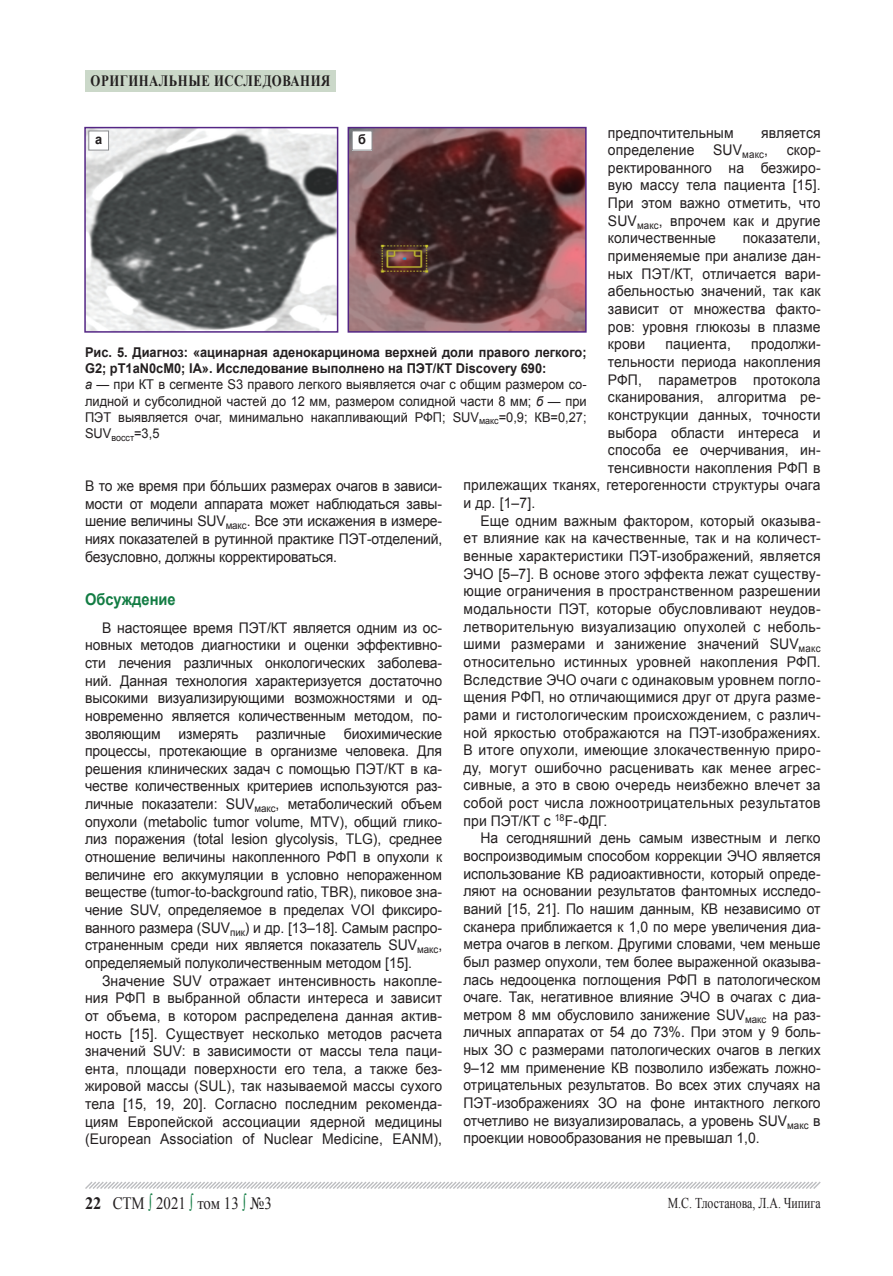
<style>
.page{position:relative;width:893px;height:1276px;background:#fff}
.page>*{position:absolute;margin:0;border:0;box-sizing:border-box;transform-origin:0 0}
.t1{font:17.4px "Times New Roman";color:#231f20;scale:.86 1}
.Jzag__зеленый{font:700 16.2px "Arial";color:#127c43;scale:.9 1}
.t2{font:700 15.75px "Times New Roman";letter-spacing:.04em;color:#231f20;scale:.81 1}
.Колонтитул{font:15px "Times New Roman";color:#231f20;scale:.79 1}
.Основной_текст{font:14.7px/17.7px "Arial";letter-spacing:.01em;color:#231f20;text-align:justify;scale:.95 1}
.Подрис_подпись{font:13.5px/16.2px "Arial";color:#231f20;text-align:justify;scale:.95 1}
.Подрис_подпись-2{font:700 13.5px/16.2px "Arial";color:#231f20;scale:.95 1}
.s1{font-style:italic}
.s2{font-weight:700}
.s3{color:#127c43}
</style>
<div class="page">
<svg style="left:85px;top:1181px;width:736px;height:8px"></svg>
<div style="left:85px;top:70px;width:251px;height:21px;background:#cbd8c9"></div>
<img style="left:87px;top:130px;width:248px;height:200px">
<div style="left:84px;top:127px;width:254px;height:206px;border:2px solid #542685"></div>
<img style="left:351px;top:130px;width:233px;height:200px">
<div style="left:348px;top:127px;width:239px;height:206px;border:2px solid #542685"></div>
<div style="left:89px;top:131px;width:20px;height:19px;background:#fff"></div>
<div style="left:88px;top:131px;width:21px;height:19px;border:1px solid #8b8d90"></div>
<div style="left:352px;top:131px;width:20px;height:19px;background:#fff"></div>
<p class="t2" style="left:87px;top:70px;width:158px">БИОТЕХНОЛОГИИ</p>
<p class="t2" style="left:91px;top:70px;width:297px">ОРИГИНАЛЬНЫЕ ИССЛЕДОВАНИЯ</p>
<p class="Основной_текст" style="left:608px;top:124px;width:134px">предпочтительным</p>
<p class="Основной_текст" style="left:761px;top:124px;width:64px">является</p>
<p class="Основной_текст" style="left:608px;top:141px;width:93px">определение</p>
<p class="Основной_текст" style="left:713px;top:141px;width:59px">SUV<sub>макс</sub>,</p>
<p class="Подрис_подпись-2" style="left:95px;top:132px;width:9px">а</p>
<p class="Подрис_подпись-2" style="left:358px;top:132px;width:10px">б</p>
<p class="Основной_текст" style="left:608px;top:141px;width:225px;text-indent:179px">скор&shy;ректированного на безжиро&shy;вую массу тела пациента [15].<br>При этом важно отметить, что SUV<sub>макс</sub>, впрочем как и другие количественные</p>
<p class="Основной_текст" style="left:608px;top:229px;width:225px;text-indent:135px">показатели, применяемые при анализе дан&shy;ных ПЭТ/КТ, отличается вари&shy;абельностью значений, так как зависит от множества факто&shy;ров: уровня глюкозы в плазме крови</p>
<p class="Основной_текст" style="left:665px;top:335px;width:71px">пациента,</p>
<p class="Основной_текст" style="left:751px;top:335px;width:75px">продолжи-</p>
<p class="Основной_текст" style="left:608px;top:353px;width:225px">тельности периода накопления</p>
<p class="Основной_текст" style="left:608px;top:371px;width:225px">РФП, параметров протокола</p>
<p class="Основной_текст" style="left:608px;top:388px;width:225px">сканирования, алгоритма ре-</p>
<p class="Основной_текст" style="left:608px;top:406px;width:225px">конструкции данных, точности</p>
<p class="Основной_текст" style="left:608px;top:424px;width:225px">выбора области интереса и</p>
<p class="Основной_текст" style="left:608px;top:441px;width:225px">способа ее очерчивания, ин-</p>
<p class="Основной_текст" style="left:608px;top:459px;width:225px">тенсивности накопления РФП в</p>
<p class="Основной_текст" style="left:463px;top:476px;width:377px">прилежащих тканях, гетерогенности структуры очага</p>
<p class="Основной_текст" style="left:463px;top:494px;width:77px">и др. [1–7].</p>
<p class="Основной_текст" style="left:463px;top:512px;width:377px;text-indent:17px">Еще одним важным фактором, который оказыва&shy;ет влияние как на качественные, так и на количест&shy;венные характеристики ПЭТ-изображений, является ЭЧО [5–7]. В основе этого эффекта лежат существу&shy;ющие ограничения в пространственном разрешении модальности ПЭТ, которые обусловливают неудов&shy;летворительную визуализацию опухолей с неболь&shy;шими размерами и занижение значений SUV<sub>макс </sub>относительно истинных уровней накопления РФП.<br>Вследствие ЭЧО очаги с одинаковым уровнем погло&shy;щения РФП, но отличающимися друг от друга разме&shy;рами и гистологическим происхождением, с различ&shy;ной яркостью отображаются на ПЭТ-изображениях.<br>В итоге опухоли, имеющие злокачественную приро&shy;ду, могут ошибочно расценивать как менее агрес&shy;сивные, а это в свою очередь неизбежно влечет за собой рост числа ложноотрицательных результатов при ПЭТ/КТ с <sup>18</sup>F-ФДГ.</p>
<p class="Основной_текст" style="left:463px;top:829px;width:377px;text-indent:17px">На сегодняшний день самым известным и легко воспроизводимым способом коррекции ЭЧО является использование КВ радиоактивности, который опреде&shy;ляют на основании результатов фантомных исследо&shy;ваний [15, 21]. По нашим данным, КВ независимо от сканера приближается к 1,0 по мере увеличения диа&shy;метра очагов в легком. Другими словами, чем меньше был размер опухоли, тем более выраженной оказыва&shy;лась недооценка поглощения РФП в патологическом очаге. Так, негативное влияние ЭЧО в очагах с диа&shy;метром 8 мм обусловило занижение SUV<sub>макс</sub> на раз&shy;личных аппаратах от 54 до 73%. При этом у 9 боль&shy;ных ЗО с размерами патологических очагов в легких 9–12 мм применение КВ позволило избежать ложно&shy;отрицательных результатов. Во всех этих случаях на ПЭТ-изображениях ЗО на фоне интактного легкого отчетливо не визуализировалась, а уровень SUV<sub>макс</sub> в проекции новообразования не превышал 1,0.</p>
<p class="Подрис_подпись-2" style="left:85px;top:344px;width:529px">Рис. 5. Диагноз: «ацинарная аденокарцинома верхней доли правого легкого;<br>G2; pT1aN0cM0; IA». Исследование выполнено на ПЭТ/КТ Discovery 690:</p>
<p class="Подрис_подпись" style="left:85px;top:377px;width:529px"><span class="s1">а</span> — при КТ в сегменте S3 правого легкого выявляется очаг с общим размером со&shy;лидной и субсолидной частей до 12 мм, размером солидной части 8 мм; <span class="s1">б</span> — при ПЭТ выявляется очаг, минимально накапливающий РФП; SUV<sub>макс</sub>=0,9; КВ=0,27; SUV<sub>восст</sub>=3,5</p>
<p class="Основной_текст" style="left:85px;top:477px;width:377px">В то же время при бóльших размерах очагов в зависи&shy;мости от модели аппарата может наблюдаться завы&shy;шение величины SUV<sub>макс</sub>. Все эти искажения в измере&shy;ниях показателей в рутинной практике ПЭТ-отделений, безусловно, должны корректироваться.</p>
<p class="Jzag__зеленый" style="left:85px;top:588px;width:102px">Обсуждение</p>
<p class="Основной_текст" style="left:85px;top:619px;width:377px;text-indent:17px">В настоящее время ПЭТ/КТ является одним из ос&shy;новных методов диагностики и оценки эффективно&shy;сти лечения различных онкологических заболева&shy;ний. Данная технология характеризуется достаточно высокими визуализирующими возможностями и од&shy;новременно является количественным методом, по&shy;зволяющим измерять различные биохимические процессы, протекающие в организме человека. Для решения клинических задач с помощью ПЭТ/КТ в ка&shy;честве количественных критериев используются раз&shy;личные показатели: SUV<sub>макс</sub>, метаболический объем опухоли (metabolic tumor volume, MTV), общий глико&shy;лиз поражения (total lesion glycolysis, TLG), среднее отношение величины накопленного РФП в опухоли к величине его аккумуляции в условно непораженном веществе (tumor-to-background ratio, TBR), пиковое зна&shy;чение SUV, определяемое в пределах VOI фиксиро&shy;ванного размера (SUV<sub>пик</sub>) и др. [13–18]. Самым распро&shy;страненным среди них является показатель SUV<sub>макс</sub>, определяемый полуколичественным методом [15].</p>
<p class="Основной_текст" style="left:85px;top:971px;width:377px;text-indent:17px">Значение SUV отражает интенсивность накопле&shy;ния РФП в выбранной области интереса и зависит от объема, в котором распределена данная актив&shy;ность [15]. Существует несколько методов расчета значений SUV: в зависимости от массы тела паци&shy;ента, площади поверхности его тела, а также без&shy;жировой массы (SUL), так называемой массы сухого тела [15, 19, 20]. Согласно последним рекоменда&shy;циям Европейской ассоциации ядерной медицины (European Association of Nuclear Medicine, EANM),</p>
<p class="t1" style="left:85px;top:1191px;width:219px"><span class="s2">22</span> СТМ <span class="s3">∫</span> 2021 <span class="s3">∫</span> том 13 <span class="s3">∫</span> №3</p>
<p class="Колонтитул" style="left:668px;top:1192px;width:195px">М.С. Тлостанова, Л.А. Чипига</p>
</div>
